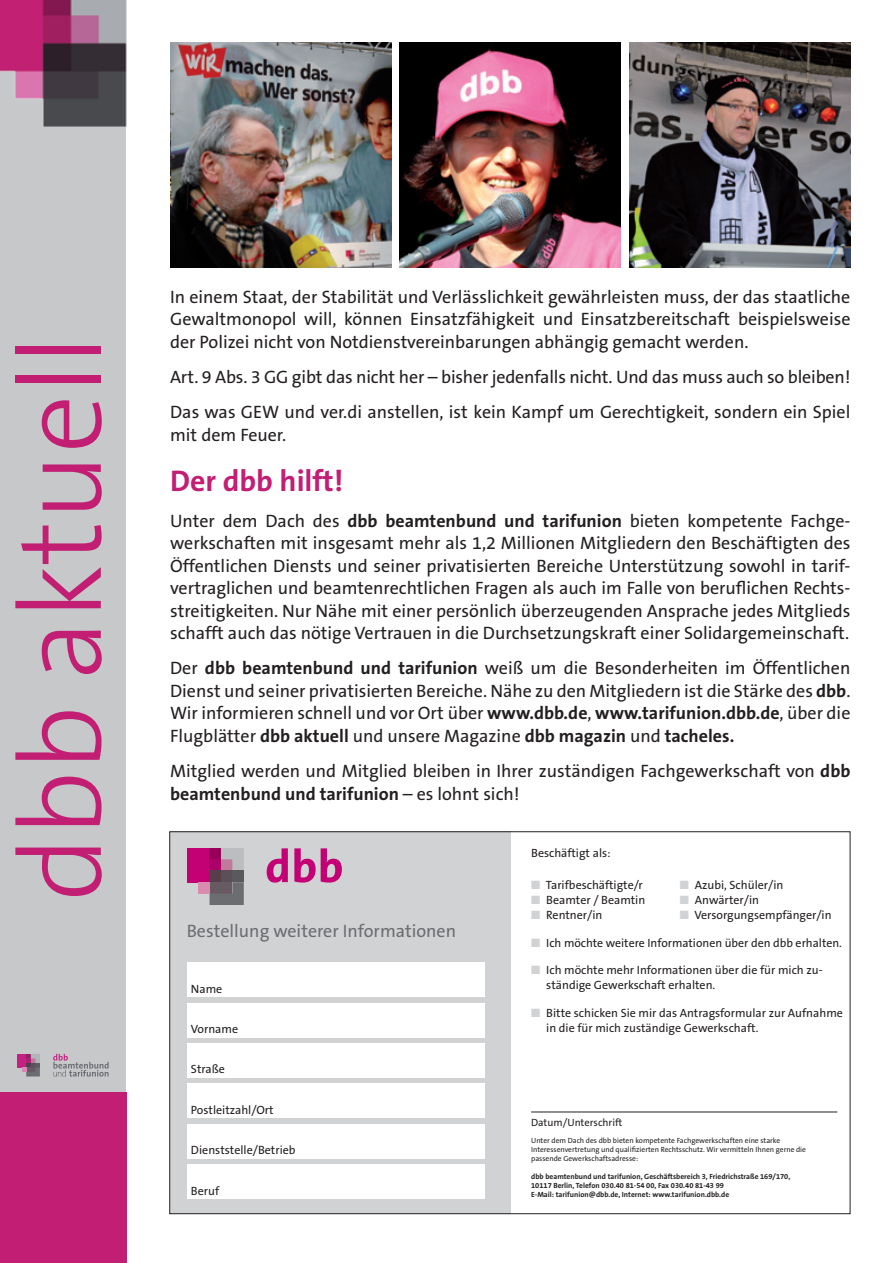
<style>
.page{position:relative;width:893px;height:1263px;background:#fff}
.page>*{position:absolute;margin:0;border:0;box-sizing:border-box;transform-origin:0 0}
.t1{font:300 117px "The Sans B3";color:#c21e73}
.t2{font:700 30px "The Sans B7";color:#c21e73}
.t3{font:18px/22.5px "The Sans B5 Plain";color:#231f20;text-align:justify}
.t4{font:700 18px "The Sans B7";color:#231f20}
.t5{font:18px "The Sans B5 Plain";color:#6c6d70}
.t6{font:12px/15px "The Sans B5 Plain";color:#231f20}
.t7{font:10.5px "The Sans B5 Plain";color:#231f20}
.t8{font:700 7.5px/9px "The Sans B7";color:#231f20}
.t9{font:7.5px/9px "The Sans B5 Plain";color:#231f20}
.s1{font-family:"The Sans B7";font-weight:700}
.s2{font-family:"The Sans B5 Plain";font-weight:400}
.s3{color:#d1d2d4}
</style>
<div class="page">
<div style="left:0;top:0;width:126px;height:1263px;background:#c7c8ca"></div>
<div style="left:0;top:1093px;width:126px;height:170px;background:#c21e73"></div>
<svg style="left:53px;top:1054px;width:56px;height:22px"></svg>
<div style="left:17px;top:1054px;width:9px;height:13px;background:#c42082"></div>
<svg style="left:22px;top:1054px;width:18px;height:22px"></svg>
<div style="left:170px;top:831px;width:340px;height:383px;background:#d1d2d4"></div>
<div style="left:187px;top:848px;width:23px;height:34px;background:#c30175"></div>
<div style="left:210px;top:848px;width:11px;height:11px;background:#970059"></div>
<div style="left:210px;top:859px;width:11px;height:12px;background:#ac0167"></div>
<div style="left:210px;top:871px;width:11px;height:11px;background:#573e4b"></div>
<svg style="left:221px;top:848px;width:23px;height:23px"></svg>
<div style="left:221px;top:871px;width:11px;height:11px;background:#5c5056"></div>
<div style="left:232px;top:871px;width:12px;height:11px;background:#5a5a5d"></div>
<svg style="left:210px;top:882px;width:34px;height:23px"></svg>
<div style="left:198px;top:882px;width:12px;height:11px;background:#dc8bb0"></div>
<svg style="left:267px;top:848px;width:21px;height:35px"></svg>
<svg style="left:294px;top:848px;width:48px;height:34px"></svg>
<div style="left:187px;top:963px;width:297px;height:34px;background:#fff"></div>
<div style="left:187px;top:1003px;width:297px;height:34px;background:#fff"></div>
<div style="left:187px;top:1043px;width:297px;height:34px;background:#fff"></div>
<div style="left:187px;top:1084px;width:297px;height:34px;background:#fff"></div>
<div style="left:187px;top:1124px;width:297px;height:34px;background:#fff"></div>
<div style="left:187px;top:1165px;width:297px;height:34px;background:#fff"></div>
<hr style="left:531px;top:1111px;width:306px;height:1px;background:#231f20">
<img style="left:0;top:0;width:126px;height:126px">
<img style="left:170px;top:43px;width:221px;height:225px">
<img style="left:400px;top:43px;width:221px;height:225px">
<img style="left:629px;top:43px;width:221px;height:225px">
<h1 class="t1" style="left:1px;top:901px;width:568px;rotate:-90deg">dbb aktuell</h1>
<p class="t3" style="left:170px;top:286px;width:682px">In einem Staat, der Stabilität und Verlässlichkeit gewährleisten muss, der das staatliche Gewaltmonopol will, können Einsatzfähigkeit und Einsatzbereitschaft beispielsweise der Polizei nicht von Notdienstvereinbarungen abhängig gemacht werden.</p>
<p class="t3" style="left:170px;top:360px;width:682px;line-height:35.2px">Art. 9 Abs. 3 GG gibt das nicht her – bisher jedenfalls nicht. Und das muss auch so bleiben!<br>Das was GEW und ver.di anstellen, ist kein Kampf um Gerechtigkeit, sondern ein Spiel</p>
<p class="t3" style="left:170px;top:424px;width:118px">mit dem Feuer.</p>
<h2 class="t2" style="left:170px;top:465px;width:175px">Der dbb hilft!</h2>
<p class="t3" style="left:170px;top:510px;width:682px">Unter dem Dach des <span class="s1">dbb beamtenbund und tarifunion</span> bieten kompetente Fachge&shy;werkschaften mit insgesamt mehr als 1,2 Millionen Mitgliedern den Beschäftigten des Öffentlichen Diensts und seiner privatisierten Bereiche Unterstützung sowohl in tarif&shy;vertraglichen und beamtenrechtlichen Fragen als auch im Falle von beruflichen Rechts&shy;streitigkeiten. Nur Nähe mit einer persönlich überzeugenden Ansprache jedes Mitglieds schafft auch das nötige Vertrauen in die Durchsetzungskraft einer Solidargemeinschaft.</p>
<p class="t3" style="left:170px;top:658px;width:682px">Der <span class="s1">dbb beamtenbund und tarifunion</span> weiß um die Besonderheiten im Öffentlichen Dienst und seiner privatisierten Bereiche. Nähe zu den Mitgliedern ist die Stärke des <span class="s1">dbb</span>.<br>Wir informieren schnell und vor Ort über <span class="s1">www.dbb.de</span>, <span class="s1">www.tarifunion.dbb.de</span>, über die Flugblätter <span class="s1">dbb aktuell</span> und unsere Magazine <span class="s1">dbb magazin</span> und <span class="s1">tacheles.</span></p>
<p class="t3" style="left:170px;top:760px;width:682px">Mitglied werden und Mitglied bleiben in Ihrer zuständigen Fachgewerkschaft von <span class="s1">dbb</span></p>
<p class="t4" style="left:170px;top:784px;width:351px">beamtenbund und tarifunion <span class="s2">– es lohnt sich!</span></p>
<p class="t5" style="left:187px;top:921px;width:271px">Bestellung weiterer Informationen</p>
<p class="t6" style="left:191px;top:981px;width:33px">Name</p>
<p class="t6" style="left:191px;top:1022px;width:49px">Vorname</p>
<p class="t6" style="left:191px;top:1062px;width:35px">Straße</p>
<p class="t6" style="left:191px;top:1102px;width:84px">Postleitzahl/Ort</p>
<p class="t6" style="left:191px;top:1143px;width:106px">Dienststelle/Betrieb</p>
<p class="t6" style="left:191px;top:1183px;width:30px">Beruf</p>
<p class="t6" style="left:531px;top:846px;width:81px">Beschäftigt als:</p>
<p class="t6" style="left:531px;top:878px;width:113px"><span class="s3">■</span> Tarifbeschäftigte/r</p>
<p class="t6" style="left:680px;top:878px;width:105px"><span class="s3">■</span> Azubi, Schüler/in</p>
<p class="t6" style="left:531px;top:893px;width:116px"><span class="s3">■</span> Beamter / Beamtin</p>
<p class="t6" style="left:680px;top:893px;width:81px"><span class="s3">■</span> Anwärter/in</p>
<p class="t6" style="left:531px;top:908px;width:73px"><span class="s3">■</span> Rentner/in</p>
<p class="t6" style="left:680px;top:908px;width:153px"><span class="s3">■</span> Versorgungsempfänger/in</p>
<p class="t6" style="left:531px;top:935px;width:312px"><span class="s3">■</span> Ich möchte weitere Informationen über den dbb erhalten.</p>
<p class="t6" style="left:546px;top:963px;width:278px;text-indent:-15px"><span class="s3">■</span> Ich möchte mehr Informationen über die für mich zu&shy;ständige Gewerkschaft erhalten.</p>
<p class="t6" style="left:546px;top:1006px;width:298px;text-indent:-15px"><span class="s3">■</span> Bitte schicken Sie mir das Antragsformular zur Aufnahme in die für mich zuständige Gewerkschaft.</p>
<p class="t7" style="left:531px;top:1117px;width:93px">Datum/Unterschrift</p>
<p class="t9" style="left:531px;top:1136px;width:276px">Unter dem Dach des dbb bieten kompetente Fachgewerkschaften eine starke<br>Interessenvertretung und qualifizierten Rechtsschutz. Wir vermitteln Ihnen gerne die passende Gewerkschaftsadresse:</p>
<p class="t8" style="left:531px;top:1172px;width:261px">dbb beamtenbund und tarifunion, Geschäftsbereich 3, Friedrichstraße 169/170,<br>10117 Berlin, Telefon 030.40 81-54 00, Fax 030.40 81-43 99<br>E-Mail: tarifunion@dbb.de, Internet: www.tarifunion.dbb.de</p>
</div>
